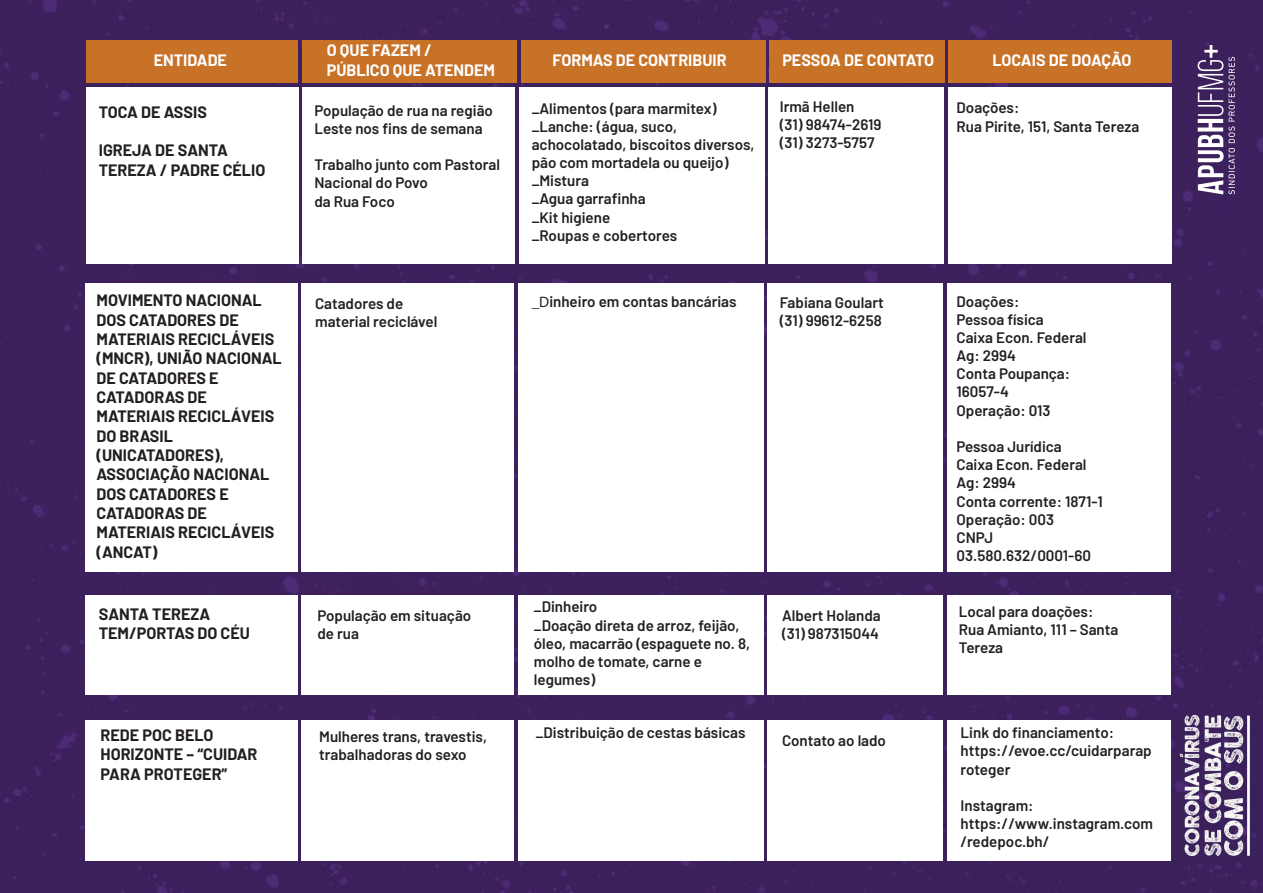
<style>
.page{position:relative;width:1263px;height:893px;background:#3c215d}
.page>*{position:absolute;margin:0;border:0;box-sizing:border-box;transform-origin:0 0}
.t1{font:700 16.05px/19.4px "Barlow";color:#231f20}
.t2{font:700 16.05px/19.4px "Barlow";color:#fff}
.t3{font:600 15.15px/18.1px "Barlow";color:#231f20}
.s1{font-family:"Myriad Pro";font-weight:400}
</style>
<div class="page">
<div style="left:87px;top:40px;width:211px;height:42px;background:#c87227"></div>
<div style="left:303px;top:40px;width:214px;height:42px;background:#c87227"></div>
<div style="left:521px;top:40px;width:245px;height:42px;background:#c87227"></div>
<div style="left:769px;top:40px;width:176px;height:42px;background:#c87227"></div>
<div style="left:948px;top:40px;width:223px;height:42px;background:#c87227"></div>
<div style="left:303px;top:88px;width:212px;height:176px;background:#fff"></div>
<div style="left:87px;top:88px;width:212px;height:176px;background:#fff"></div>
<div style="left:519px;top:88px;width:245px;height:176px;background:#fff"></div>
<div style="left:768px;top:88px;width:176px;height:176px;background:#fff"></div>
<div style="left:948px;top:88px;width:224px;height:176px;background:#fff"></div>
<div style="left:302px;top:283px;width:212px;height:289px;background:#fff"></div>
<div style="left:86px;top:283px;width:212px;height:289px;background:#fff"></div>
<div style="left:518px;top:283px;width:246px;height:289px;background:#fff"></div>
<div style="left:767px;top:283px;width:176px;height:289px;background:#fff"></div>
<div style="left:947px;top:283px;width:224px;height:289px;background:#fff"></div>
<div style="left:302px;top:595px;width:212px;height:100px;background:#fff"></div>
<div style="left:86px;top:595px;width:212px;height:100px;background:#fff"></div>
<div style="left:518px;top:595px;width:245px;height:100px;background:#fff"></div>
<div style="left:767px;top:595px;width:176px;height:100px;background:#fff"></div>
<div style="left:947px;top:595px;width:224px;height:100px;background:#fff"></div>
<div style="left:302px;top:720px;width:212px;height:141px;background:#fff"></div>
<div style="left:86px;top:720px;width:212px;height:141px;background:#fff"></div>
<div style="left:518px;top:720px;width:245px;height:141px;background:#fff"></div>
<div style="left:767px;top:720px;width:176px;height:141px;background:#fff"></div>
<div style="left:947px;top:720px;width:224px;height:141px;background:#fff"></div>
<img style="left:1177px;top:710px;width:77px;height:151px">
<svg style="left:1198px;top:45px;width:37px;height:149px"></svg>
<p class="t2" style="left:154px;top:50px;width:75px">ENTIDADE</p>
<p class="t2" style="left:327px;top:40px;width:170px">O QUE FAZEM /<br>PÚBLICO QUE ATENDEM</p>
<p class="t2" style="left:553px;top:50px;width:176px">FORMAS DE CONTRIBUIR</p>
<p class="t2" style="left:782px;top:50px;width:153px">PESSOA DE CONTATO</p>
<p class="t2" style="left:992px;top:50px;width:141px">LOCAIS DE DOAÇÃO</p>
<p class="t1" style="left:99px;top:101px;width:110px">TOCA DE ASSIS</p>
<p class="t1" style="left:99px;top:140px;width:168px">IGREJA DE SANTA<br>TEREZA / PADRE CÉLIO</p>
<p class="t1" style="left:96px;top:290px;width:187px">MOVIMENTO NACIONAL<br>DOS CATADORES DE<br>MATERIAIS RECICLÁVEIS (MNCR), UNIÃO NACIONAL<br>DE CATADORES E<br>CATADORAS DE<br>MATERIAIS RECICLÁVEIS<br>DO BRASIL (UNICATADORES),<br>ASSOCIAÇÃO NACIONAL<br>DOS CATADORES E<br>CATADORAS DE<br>MATERIAIS RECICLÁVEIS (ANCAT)</p>
<p class="t3" style="left:314px;top:100px;width:180px">População de rua na região<br>Leste nos fins de semana</p>
<p class="t3" style="left:314px;top:154px;width:187px">Trabalho junto com Pastoral<br>Nacional do Povo<br>da Rua Foco</p>
<p class="t3" style="left:315px;top:293px;width:124px">Catadores de material reciclável</p>
<p class="t3" style="left:780px;top:96px;width:103px">Irmã Hellen<br>(31) 98474-2619 (31) 3273-5757</p>
<p class="t3" style="left:532px;top:98px;width:224px">_Alimentos (para marmitex) _Lanche: (água, suco, achocolatado, biscoitos diversos, pão com mortadela ou queijo) _Mistura<br>_Agua garrafinha<br>_Kit higiene<br>_Roupas e cobertores</p>
<p class="t3" style="left:956px;top:98px;width:184px">Doações:<br>Rua Pirite, 151, Santa Tereza</p>
<p class="t3" style="left:532px;top:291px;width:206px"><span class="s1">_D</span>inheiro em contas bancárias</p>
<p class="t3" style="left:956px;top:291px;width:131px">Doações:<br>Pessoa física<br>Caixa Econ. Federal<br>Ag: 2994<br>Conta Poupança:<br>16057-4<br>Operação: 013</p>
<p class="t3" style="left:956px;top:436px;width:148px">Pessoa Jurídica<br>Caixa Econ. Federal<br>Ag: 2994<br>Conta corrente: 1871-1<br>Operação: 003<br>CNPJ<br>03.580.632/0001-60</p>
<p class="t3" style="left:780px;top:292px;width:106px">Fabiana Goulart (31) 99612-6258</p>
<p class="t1" style="left:99px;top:603px;width:153px">SANTA TEREZA<br>TEM/PORTAS DO CÉU</p>
<p class="t3" style="left:317px;top:605px;width:155px">População em situação de rua</p>
<p class="t3" style="left:534px;top:597px;width:218px">_Dinheiro<br>_Doação direta de arroz, feijão, óleo, macarrão (espaguete no. 8, molho de tomate, carne e legumes)</p>
<p class="t3" style="left:959px;top:601px;width:161px">Local para doações:<br>Rua Amianto, 111 – Santa<br>Tereza</p>
<p class="t3" style="left:782px;top:605px;width:100px">Albert Holanda (31) 987315044</p>
<p class="t1" style="left:101px;top:724px;width:158px">REDE POC BELO<br>HORIZONTE – “CUIDAR<br>PARA PROTEGER”</p>
<p class="t3" style="left:319px;top:726px;width:169px">Mulheres trans, travestis, trabalhadoras do sexo</p>
<p class="t3" style="left:536px;top:723px;width:211px">_Distribuição de cestas básicas</p>
<p class="t3" style="left:961px;top:722px;width:193px">Link do financiamento: https://evoe.cc/cuidarparap roteger</p>
<p class="t3" style="left:961px;top:795px;width:194px">Instagram: https://www.instagram.com /redepoc.bh/</p>
<p class="t3" style="left:782px;top:730px;width:106px">Contato ao lado</p>
</div>
